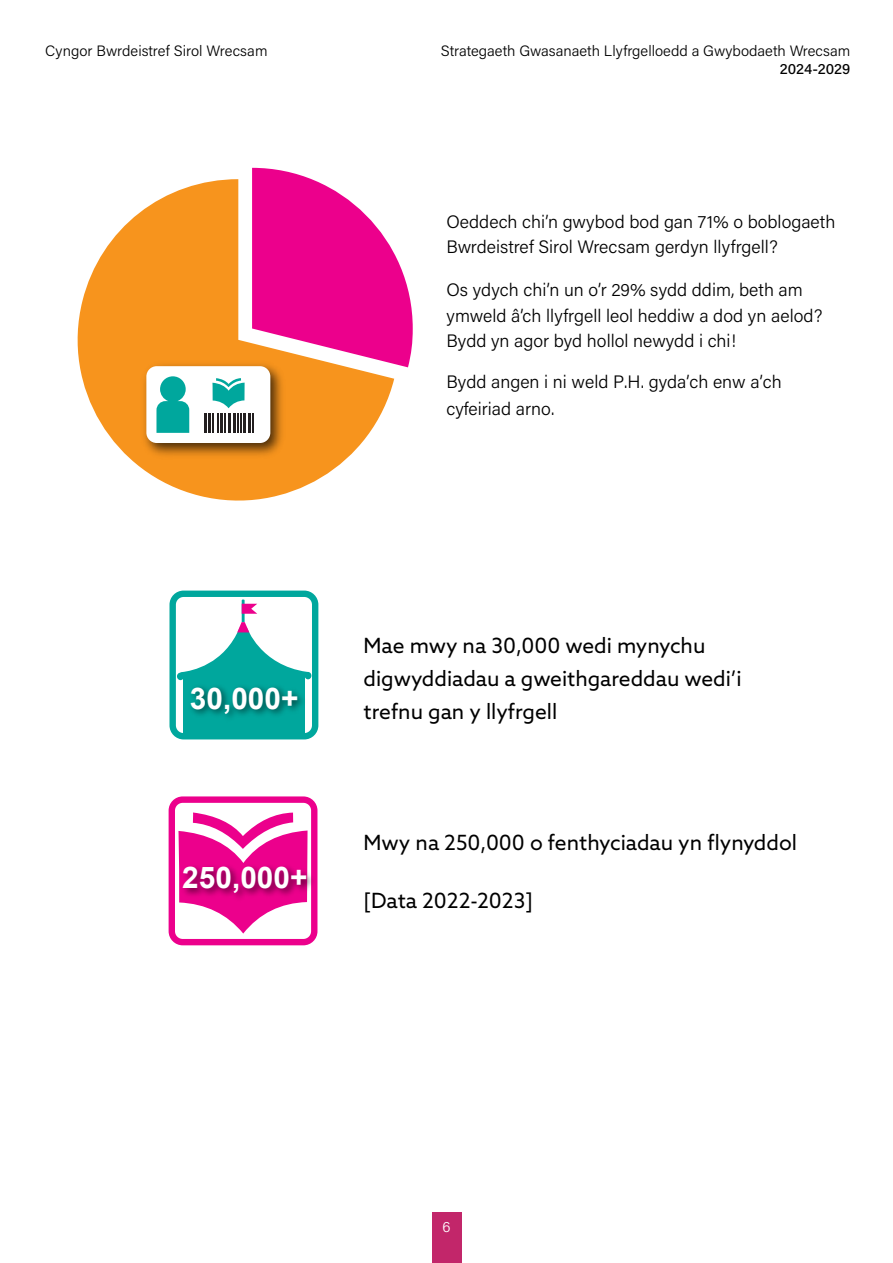
<style>
.page{position:relative;width:893px;height:1263px;background:#fff}
.page>*{position:absolute;margin:0;border:0;box-sizing:border-box;transform-origin:0 0}
.t1{font:700 29.85px "Arial";color:#fff}
.t2{font:21px/33px "Azo Sans";color:#000}
.t3{font:300 18px/25.5px "Acumin Pro";color:#000}
.t4{font:300 15px/18px "Acumin Pro";color:#000;text-align:right}
.t5{font:300 15px "Acumin Pro";color:#fff}
.s1{font-weight:500}
</style>
<div class="page">
<svg style="left:77px;top:179px;width:317px;height:322px;fill:#f7941d"></svg>
<svg style="left:252px;top:168px;width:161px;height:199px"></svg>
<img style="left:137px;top:357px;width:151px;height:104px">
<div style="left:146px;top:366px;width:124px;height:77px;background:#fff;border-radius:10px"></div>
<svg style="left:156px;top:376px;width:33px;height:57px"></svg>
<hr style="left:204px;top:413px;width:2px;height:20px;background:#231f20">
<hr style="left:208px;top:413px;width:2px;height:20px;background:#231f20">
<svg style="left:212px;top:378px;width:33px;height:55px"></svg>
<hr style="left:243px;top:413px;width:2px;height:20px;background:#231f20">
<hr style="left:248px;top:413px;width:2px;height:20px;background:#231f20">
<svg style="left:252px;top:413px;width:1px;height:20px"></svg>
<div style="left:169px;top:591px;width:149px;height:148px;border:6px solid #00a79d;border-radius:11px"></div>
<svg style="left:177px;top:599px;width:134px;height:78px"></svg>
<img style="left:171px;top:677px;width:147px;height:63px">
<div style="left:169px;top:796px;width:148px;height:149px;border:6px solid #ec008c;border-radius:11px"></div>
<svg style="left:178px;top:812px;width:130px;height:121px"></svg>
<img style="left:175px;top:856px;width:143px;height:72px">
<div style="left:432px;top:1213px;width:29px;height:50px;background:#c2266a"></div>
<p class="t4" style="left:45px;top:41px;width:224px">Cyngor Bwrdeistref Sirol Wrecsam</p>
<p class="t4" style="left:441px;top:41px;width:411px">Strategaeth Gwasanaeth Llyfrgelloedd a Gwybodaeth Wrecsam<br><span class="s1">2024-2029</span></p>
<p class="t3" style="left:446px;top:208px;width:390px">Oeddech chi’n gwybod bod gan 71% o boblogaeth<br>Bwrdeistref Sirol Wrecsam gerdyn llyfrgell?</p>
<p class="t3" style="left:446px;top:276px;width:378px">Os ydych chi’n un o’r 29% sydd ddim, beth am ymweld â’ch llyfrgell leol heddiw a dod yn aelod?<br>Bydd yn agor byd hollol newydd i chi!</p>
<p class="t3" style="left:446px;top:368px;width:337px;line-height:26.7px">Bydd angen i ni weld P.H. gyda’ch enw a’ch cyfeiriad arno.</p>
<h1 class="t1" style="left:190px;top:677px;width:110px">30,000+</h1>
<h1 class="t1" style="left:182px;top:856px;width:127px">250,000+</h1>
<p class="t2" style="left:364px;top:628px;width:380px">Mae mwy na 30,000 wedi mynychu digwyddiadau a gweithgareddau wedi’i trefnu gan y llyfrgell</p>
<p class="t2" style="left:364px;top:825px;width:435px">Mwy na 250,000 o fenthyciadau yn flynyddol</p>
<p class="t2" style="left:364px;top:884px;width:171px">[Data 2022-2023]</p>
<p class="t5" style="left:442px;top:1216px;width:10px">6</p>
</div>
